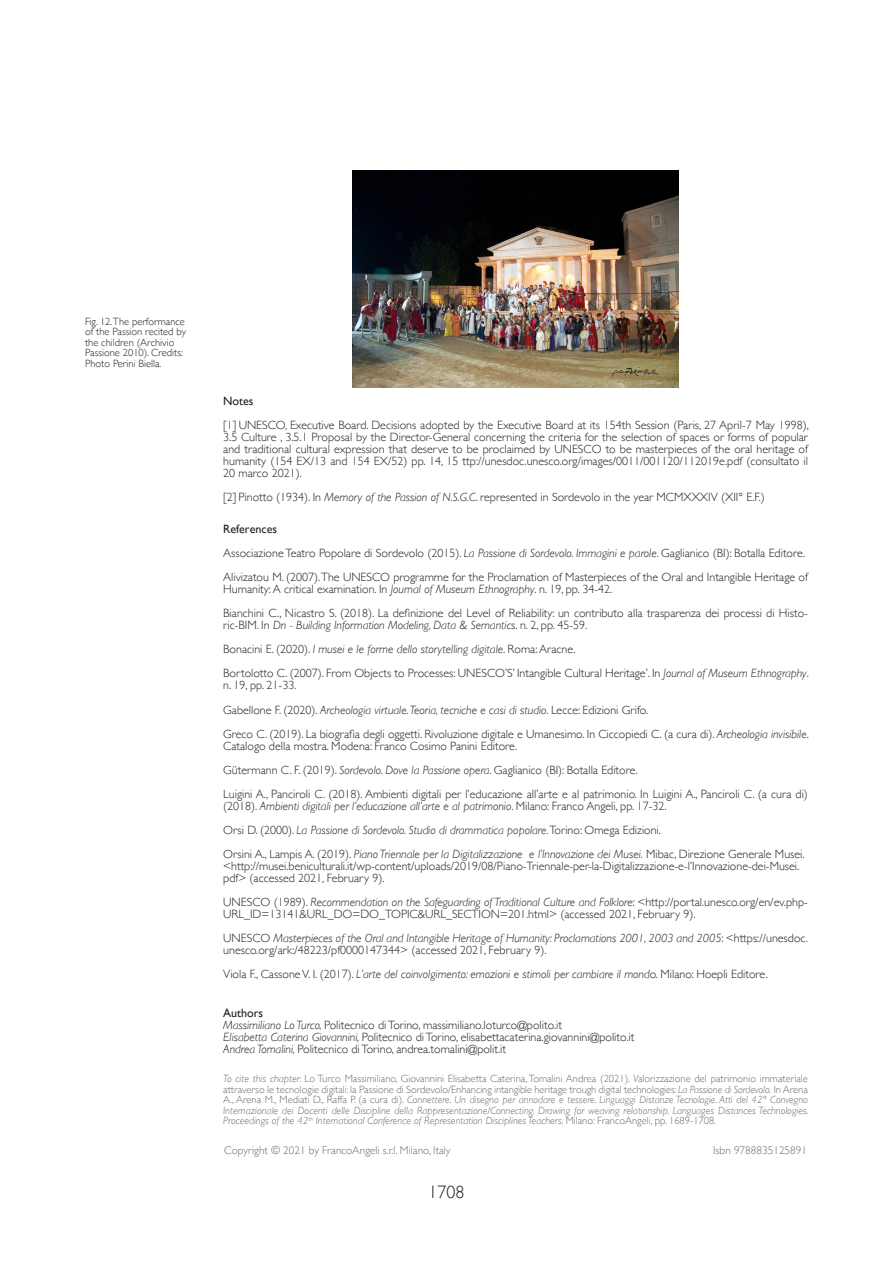
<style>
.page{position:relative;width:893px;height:1263px;background:#fff}
.page>*{position:absolute;margin:0;border:0;box-sizing:border-box;transform-origin:0 0}
.t1{font:300 18px "Gill Sans";color:#231f20}
.t2{font:300 12px/12px "Gill Sans";color:#231f20}
.t3{font:italic 300 12px "Gill Sans";color:#231f20}
.t4{font:12px "Gill Sans";color:#231f20}
.t5{font:300 11.25px "Gill Sans";color:#6c6d70}
.t6{font:italic 300 10.5px/10.5px "Gill Sans";color:#6c6d70;text-align:justify}
.t7{font:300 10.5px/10.5px "Gill Sans";color:#231f20}
.s1{font-style:italic}
.s2{font-style:normal}
</style>
<div class="page">
<img style="left:352px;top:170px;width:327px;height:218px">
<p class="t7" style="left:85px;top:316px;width:103px">Fig. 12.The performance of the Passion recited by the children (Archivio<br>Passione 2010). Credits:<br>Photo Perini Biella.</p>
<p class="t4" style="left:223px;top:394px;width:32px">Notes</p>
<p class="t2" style="left:223px;top:419px;width:587px;text-align:justify">[1] UNESCO, Executive Board. Decisions adopted by the Executive Board at its 154th Session (Paris, 27 April-7 May 1998), 3.5 Culture , 3.5.1 Proposal by the Director-General concerning the criteria for the selection of spaces or forms of popular and traditional cultural expression that deserve to be proclaimed by UNESCO to be masterpieces of the oral heritage of humanity (154 EX/13 and 154 EX/52) pp. 14, 15 ttp://unesdoc.unesco.org/images/0011/001120/112019e.pdf (consultato il 20 marco 2021).</p>
<p class="t2" style="left:223px;top:491px;width:543px">[2] Pinotto (1934). In <span class="s1">Memory of the Passion of N.S.G.C</span>. represented in Sordevolo in the year MCMXXXIV (XII° E.F.)</p>
<p class="t4" style="left:223px;top:522px;width:55px">References</p>
<p class="t2" style="left:223px;top:547px;width:584px">Associazione Teatro Popolare di Sordevolo (2015). <span class="s1">La Passione di Sordevolo. Immagini e parole</span>. Gaglianico (BI): Botalla Editore.</p>
<p class="t2" style="left:223px;top:571px;width:586px">Alivizatou M. (2007).The UNESCO programme for the Proclamation of Masterpieces of the Oral and Intangible Heritage of<br>Humanity: A critical examination. In <span class="s1">Journal of Museum Ethnography</span>. n. 19, pp. 34-42.</p>
<p class="t2" style="left:223px;top:607px;width:586px">Bianchini C., Nicastro S. (2018). La definizione del Level of Reliability: un contributo alla trasparenza dei processi di Histo&shy;ric-BIM. In <span class="s1">Dn - Building Information Modeling, Data &amp; Semantics</span>. n. 2, pp. 45-59.</p>
<p class="t3" style="left:223px;top:643px;width:354px"><span class="s2">Bonacini E. (2020).</span> I musei e le forme dello storytelling digitale<span class="s2">. Roma: Aracne.</span></p>
<p class="t2" style="left:223px;top:667px;width:587px">Bortolotto C. (2007). From Objects to Processes: UNESCO’S’ Intangible Cultural Heritage’. In <span class="s1">Journal of Museum Ethnography</span>. n. 19, pp. 21-33.</p>
<p class="t3" style="left:223px;top:703px;width:426px"><span class="s2">Gabellone F. (2020).</span> Archeologia virtuale. Teoria, tecniche e casi di studio<span class="s2">. Lecce: Edizioni Grifo.</span></p>
<p class="t2" style="left:223px;top:727px;width:587px">Greco C. (2019). La biografia degli oggetti. Rivoluzione digitale e Umanesimo. In Ciccopiedi C. (a cura di). <span class="s1">Archeologia invisibile</span>.<br>Catalogo della mostra. Modena: Franco Cosimo Panini Editore.</p>
<p class="t2" style="left:223px;top:763px;width:416px">Gütermann C. F. (2019). <span class="s1">Sordevolo. Dove la Passione opera</span>. Gaglianico (BI): Botalla Editore.</p>
<p class="t2" style="left:223px;top:787px;width:586px">Luigini A., Panciroli C. (2018). Ambienti digitali per l’educazione all’arte e al patrimonio. In Luigini A., Panciroli C. (a cura di) (2018). <span class="s1">Ambienti digitali per l’educazione all’arte e al patrimonio</span>. Milano: Franco Angeli, pp. 17-32.</p>
<p class="t3" style="left:223px;top:823px;width:439px"><span class="s2">Orsi D. (2000).</span> La Passione di Sordevolo. Studio di drammatica popolare<span class="s2">.Torino: Omega Edizioni.</span></p>
<p class="t2" style="left:223px;top:847px;width:583px">Orsini A., Lampis A. (2019). <span class="s1">Piano Triennale per la Digitalizzazione e l’Innovazione dei Musei.</span> Mibac, Direzione Generale Musei. &lt;http://musei.beniculturali.it/wp-content/uploads/2019/08/Piano-Triennale-per-la-Digitalizzazione-e-l’Innovazione-dei-Musei. pdf&gt; (accessed 2021, February 9).</p>
<p class="t2" style="left:223px;top:895px;width:586px">UNESCO (1989). <span class="s1">Recommendation on the Safeguarding of Traditional Culture and Folklore</span>: &lt;http://portal.unesco.org/en/ev.php-<br>URL_ID=13141&amp;URL_DO=DO_TOPIC&amp;URL_SECTION=201.html&gt; (accessed 2021, February 9).</p>
<p class="t2" style="left:223px;top:931px;width:586px">UNESCO <span class="s1">Masterpieces of the Oral and Intangible Heritage of Humanity: Proclamations 2001, 2003 and 2005</span>: &lt;https://unesdoc. unesco.org/ark:/48223/pf0000147344&gt; (accessed 2021, February 9).</p>
<p class="t3" style="left:223px;top:967px;width:546px"><span class="s2">Viola F., Cassone V. I. (2017).</span> L’arte del coinvolgimento: emozioni e stimoli per cambiare il mond<span class="s2">o. Milano: Hoepli Editore.</span></p>
<p class="t4" style="left:223px;top:1006px;width:41px">Authors</p>
<p class="t2" style="left:223px;top:1019px;width:340px"><span class="s1">Massimiliano Lo Turco,</span> Politecnico di Torino, massimiliano.loturco@polito.it</p>
<p class="t2" style="left:223px;top:1031px;width:413px"><span class="s1">Elisabetta Caterina Giovannini,</span> Politecnico di Torino, elisabettacaterina.giovannini@polito.it</p>
<p class="t2" style="left:223px;top:1043px;width:284px"><span class="s1">Andrea Tomalini,</span> Politecnico di Torino, andrea.tomalini@polit.it</p>
<p class="t6" style="left:223px;top:1073px;width:587px">To cite this chapter<span class="s2">: Lo Turco Massimiliano, Giovannini Elisabetta Caterina, Tomalini Andrea (2021).</span> V<span class="s2">alorizzazione del patrimonio immateriale attraverso le tecnologie digitali: la Passione di Sordevolo/Enhancing intangible heritage trough digital technologies:</span> La Passione di Sordevolo. <span class="s2">In Arena A., Arena M., Mediati D., Raffa P. (a cura di).</span> Connettere. Un disegno per annodare e tessere. Linguaggi Distanze Tecnologie. Atti del 42° Convegno Internazionale dei Docenti delle Discipline della Rappresentazione/Connecting. Drawing for weaving relationship. Languages Distances Technologies.<br>Proceedings of the 42<sup>th</sup> International Conference of Representation Disciplines Teachers<span class="s2">. Milano: FrancoAngeli, pp. 1689-1708.</span></p>
<p class="t5" style="left:224px;top:1141px;width:228px">Copyright © 2021 by FrancoAngeli s.r.l. Milano, Italy</p>
<p class="t5" style="left:713px;top:1141px;width:95px">Isbn 9788835125891</p>
<h1 class="t1" style="left:428px;top:1178px;width:37px">1708</h1>
</div>
